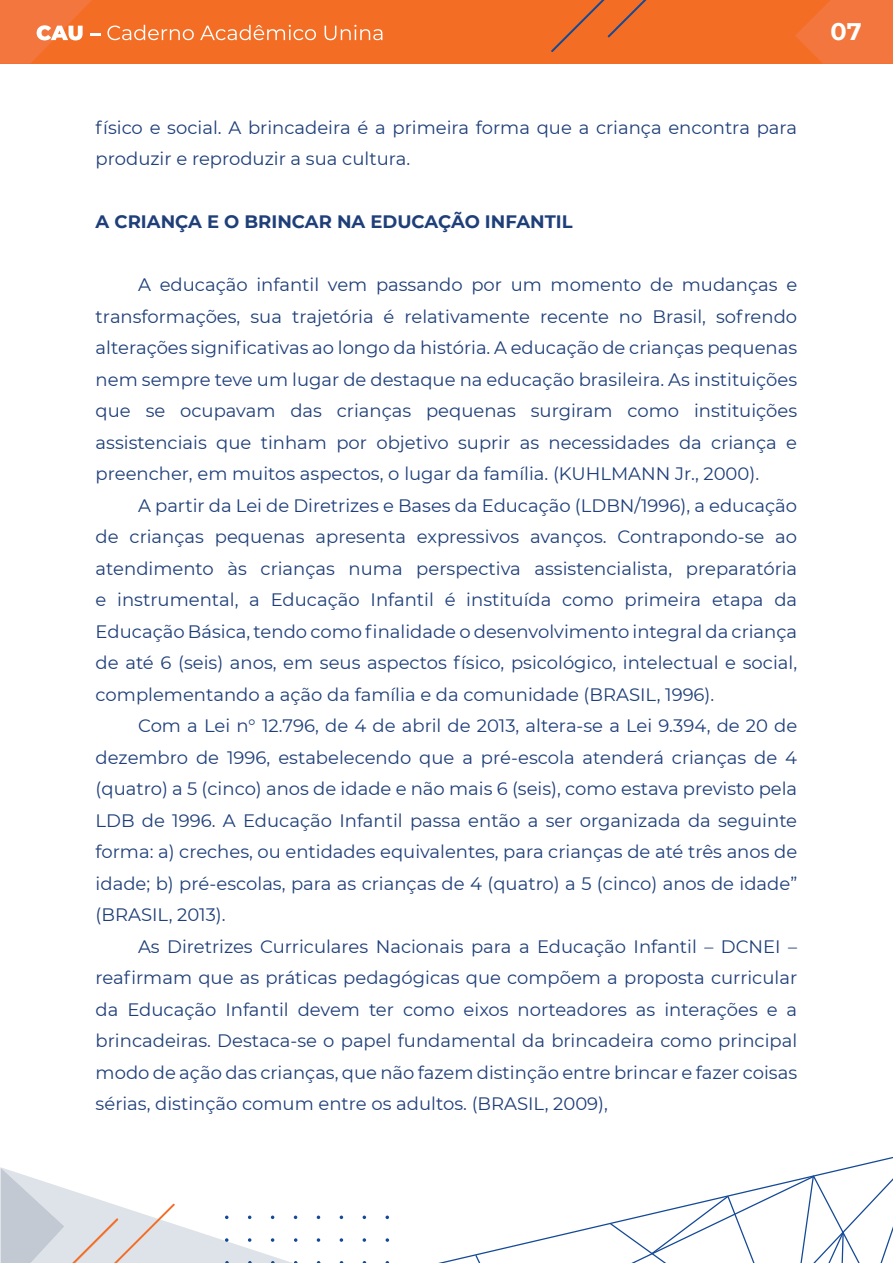
<style>
.page{position:relative;width:893px;height:1263px;background:#fff}
.page>*{position:absolute;margin:0;border:0;box-sizing:border-box;transform-origin:0 0}
.t1{font:700 24px "Montserrat";color:#fff}
.t2{font:18px/31.5px "Montserrat";color:#1f3f79;text-align:justify}
.t3{font:700 18px "Montserrat";color:#1f3f79}
</style>
<div class="page">
<div style="left:0;top:0;width:893px;height:64px;background:#f36e24"></div>
<svg style="left:795px;top:0;width:98px;height:64px"></svg>
<svg style="left:0;top:0;width:100px;height:64px"></svg>
<svg style="left:107px;top:25px;width:87px;height:15px"></svg>
<svg style="left:200px;top:25px;width:116px;height:15px"></svg>
<svg style="left:325px;top:25px;width:57px;height:15px"></svg>
<svg style="left:551px;top:0;width:96px;height:52px"></svg>
<svg style="left:438px;top:1156px;width:455px;height:107px"></svg>
<svg style="left:475px;top:1255px;width:5px;height:8px"></svg>
<svg style="left:610px;top:1175px;width:283px;height:88px"></svg>
<svg style="left:317px;top:1215px;width:3px;height:4px"></svg>
<svg style="left:340px;top:1215px;width:3px;height:4px"></svg>
<svg style="left:363px;top:1215px;width:3px;height:4px"></svg>
<svg style="left:385px;top:1215px;width:4px;height:4px"></svg>
<svg style="left:317px;top:1238px;width:3px;height:4px"></svg>
<svg style="left:340px;top:1238px;width:3px;height:4px"></svg>
<svg style="left:363px;top:1238px;width:3px;height:4px"></svg>
<svg style="left:386px;top:1238px;width:3px;height:4px"></svg>
<svg style="left:1px;top:1167px;width:296px;height:96px"></svg>
<p class="t2" style="left:96px;top:111px;width:703px">físico e social. A brincadeira é a primeira forma que a criança encontra para produzir e reproduzir a sua cultura.</p>
<p class="t3" style="left:96px;top:209px;width:478px">A CRIANÇA E O BRINCAR NA EDUCAÇÃO INFANTIL</p>
<p class="t2" style="left:96px;top:268px;width:703px;text-indent:43px">A educação infantil vem passando por um momento de mudanças e transformações, sua trajetória é relativamente recente no Brasil, sofrendo alterações significativas ao longo da história. A educação de crianças pequenas nem sempre teve um lugar de destaque na educação brasileira. As instituições que se ocupavam das crianças pequenas surgiram como instituições assistenciais que tinham por objetivo suprir as necessidades da criança e preencher, em muitos aspectos, o lugar da família. (KUHLMANN Jr., 2000).</p>
<p class="t2" style="left:96px;top:489px;width:703px;text-indent:43px">A partir da Lei de Diretrizes e Bases da Educação (LDBN/1996), a educação de crianças pequenas apresenta expressivos avanços. Contrapondo-se ao atendimento às crianças numa perspectiva assistencialista, preparatória e instrumental, a Educação Infantil é instituída como primeira etapa da Educação Básica, tendo como finalidade o desenvolvimento integral da criança de até 6 (seis) anos, em seus aspectos físico, psicológico, intelectual e social, complementando a ação da família e da comunidade (BRASIL, 1996).</p>
<p class="t2" style="left:96px;top:709px;width:703px;text-indent:43px">Com a Lei n° 12.796, de 4 de abril de 2013, altera-se a Lei 9.394, de 20 de dezembro de 1996, estabelecendo que a pré-escola atenderá crianças de 4 (quatro) a 5 (cinco) anos de idade e não mais 6 (seis), como estava previsto pela LDB de 1996. A Educação Infantil passa então a ser organizada da seguinte forma: a) creches, ou entidades equivalentes, para crianças de até três anos de idade; b) pré-escolas, para as crianças de 4 (quatro) a 5 (cinco) anos de idade” (BRASIL, 2013).</p>
<p class="t2" style="left:96px;top:930px;width:703px;text-indent:43px">As Diretrizes Curriculares Nacionais para a Educação Infantil – DCNEI – reafirmam que as práticas pedagógicas que compõem a proposta curricular da Educação Infantil devem ter como eixos norteadores as interações e a brincadeiras. Destaca-se o papel fundamental da brincadeira como principal modo de ação das crianças, que não fazem distinção entre brincar e fazer coisas sérias, distinção comum entre os adultos. (BRASIL, 2009),</p>
<h1 class="t1" style="left:830px;top:14px;width:33px">07</h1>
</div>
